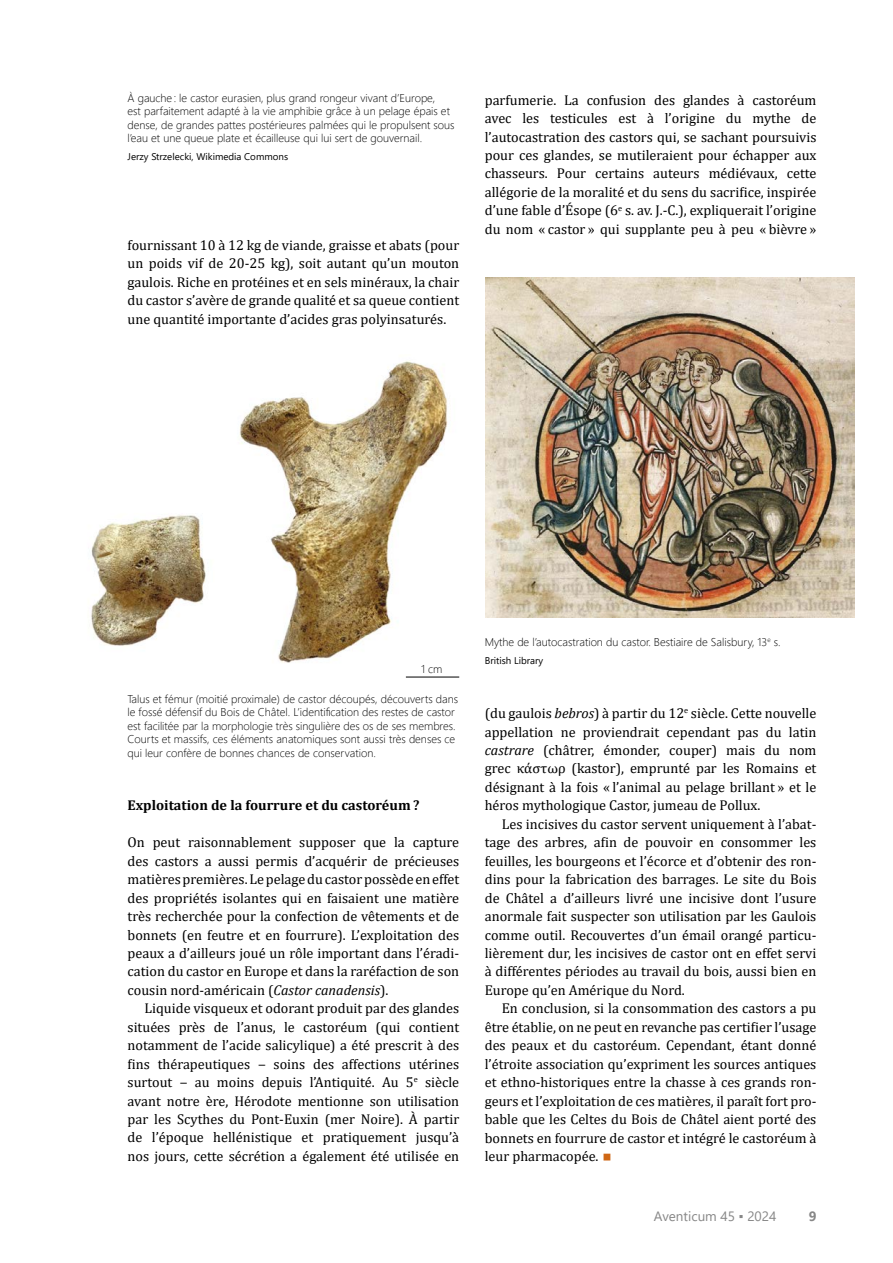
<style>
.page{position:relative;width:893px;height:1263px;background:#fff}
.page>*{position:absolute;margin:0;border:0;box-sizing:border-box;transform-origin:0 0}
.t1{font:14.25px/18.5px "Cambria";color:#000;text-align:justify}
.t2{font:700 14.25px "Cambria";color:#000}
.t3{font:13.5px "Segoe UI";color:#878787}
.t4{font:700 13.5px "Segoe UI";color:#878787}
.t5{font:300 11.25px/13.5px "Segoe UI";color:#000}
.t6{font:9.75px "Segoe UI";color:#000}
.s1{font-style:italic}
.s2{font-family:"Arial";font-size:30px;color:#cf6715}
.s3{font-family:"Arial"}
</style>
<div class="page">
<img style="left:91px;top:360px;width:369px;height:318px">
<hr style="left:406px;top:677px;width:53px;height:1px;background:#000">
<img style="left:485px;top:277px;width:369px;height:341px">
<p class="t5" style="left:128px;top:90px;width:328px">À gauche: le castor eurasien, plus grand rongeur vivant d’Europe,<br>est parfaitement adapté à la vie amphibie grâce à un pelage épais et dense, de grandes pattes postérieures palmées qui le propulsent sous l’eau et une queue plate et écailleuse qui lui sert de gouvernail.</p>
<p class="t6" style="left:128px;top:147px;width:162px">Jerzy Strzelecki, Wikimedia Commons</p>
<p class="t1" style="left:128px;top:236px;width:333px">fournissant 10 à 12 kg de viande, graisse et abats (pour un poids vif de 20-25 kg), soit autant qu’un mouton gaulois. Riche en protéines et en sels minéraux, la chair du castor s’avère de grande qualité et sa queue contient une quantité importante d’acides gras polyinsaturés.</p>
<p class="t1" style="left:485px;top:91px;width:333px">parfumerie. La confusion des glandes à castoréum avec les testicules est à l’origine du mythe de l’autocastration des castors qui, se sachant poursuivis pour ces glandes, se mutileraient pour échapper aux chasseurs. Pour certains auteurs médiévaux, cette allégorie de la moralité et du sens du sacrifice, inspirée d’une fable d’Ésope (6<sup>e</sup> s. av. J.-C.), expliquerait l’origine du nom « castor » qui supplante peu à peu « bièvre »</p>
<p class="t5" style="left:421px;top:661px;width:23px">1 cm</p>
<p class="t5" style="left:128px;top:691px;width:332px">Talus et fémur (moitié proximale) de castor découpés, découverts dans le fossé défensif du Bois de Châtel. L’identification des restes de castor est facilitée par la morphologie très singulière des os de ses membres.<br>Courts et massifs, ces éléments anatomiques sont aussi très denses ce qui leur confère de bonnes chances de conservation.</p>
<p class="t2" style="left:128px;top:795px;width:293px">Exploitation de la fourrure et du castoréum ?</p>
<p class="t1" style="left:128px;top:833px;width:333px">On peut raisonnablement supposer que la capture des castors a aussi permis d’acquérir de précieuses matières premières. Le pelage du castor possède en effet des propriétés isolantes qui en faisaient une matière très recherchée pour la confection de vêtements et de bonnets (en feutre et en fourrure). L’exploitation des peaux a d’ailleurs joué un rôle important dans l’éradi&shy;cation du castor en Europe et dans la raréfaction de son cousin nord-américain (<span class="s1">Castor canadensis</span>).</p>
<p class="t1" style="left:128px;top:999px;width:333px;text-indent:17px">Liquide visqueux et odorant produit par des glandes situées près de l’anus, le castoréum (qui contient notamment de l’acide salicylique) a été prescrit à des fins thérapeutiques ‒ soins des affections utérines surtout ‒ au moins depuis l’Antiquité. Au 5<sup>e</sup> siècle avant notre ère, Hérodote mentionne son utilisation par les Scythes du Pont-Euxin (mer Noire). À partir de l’époque hellénistique et pratiquement jusqu’à nos jours, cette sécrétion a également été utilisée en</p>
<p class="t5" style="left:485px;top:634px;width:297px">Mythe de l’autocastration du castor. Bestiaire de Salisbury, 13<sup>e</sup> s.</p>
<p class="t6" style="left:485px;top:651px;width:60px">British Library</p>
<p class="t1" style="left:485px;top:704px;width:333px">(du gaulois <span class="s1">bebros</span>) à partir du 12<sup>e</sup> siècle. Cette nouvelle appellation ne proviendrait cependant pas du latin <span class="s1">castrare</span> (châtrer, émonder, couper) mais du nom grec κάστωρ (kastor), emprunté par les Romains et désignant à la fois « l’animal au pelage brillant » et le héros mythologique Castor, jumeau de Pollux.</p>
<p class="t1" style="left:485px;top:815px;width:333px;text-indent:17px">Les incisives du castor servent uniquement à l’abat&shy;tage des arbres, afin de pouvoir en consommer les feuilles, les bourgeons et l’écorce et d’obtenir des ron&shy;dins pour la fabrication des barrages. Le site du Bois de Châtel a d’ailleurs livré une incisive dont l’usure anormale fait suspecter son utilisation par les Gaulois comme outil. Recouvertes d’un émail orangé particu&shy;lièrement dur, les incisives de castor ont en effet servi à différentes périodes au travail du bois, aussi bien en Europe qu’en Amérique du Nord.</p>
<p class="t1" style="left:485px;top:999px;width:333px;text-indent:17px">En conclusion, si la consommation des castors a pu être établie, on ne peut en revanche pas certifier l’usage des peaux et du castoréum. Cependant, étant donné l’étroite association qu’expriment les sources antiques et ethno-historiques entre la chasse à ces grands ron&shy;geurs et l’exploitation de ces matières, il paraît fort pro&shy;bable que les Celtes du Bois de Châtel aient porté des bonnets en fourrure de castor et intégré le castoréum à leur pharmacopée. <span class="s2">▪</span></p>
<p class="t3" style="left:654px;top:1203px;width:124px">Aventicum 45 <span class="s3">▪</span> 2024</p>
<p class="t4" style="left:809px;top:1203px;width:9px">9</p>
</div>
